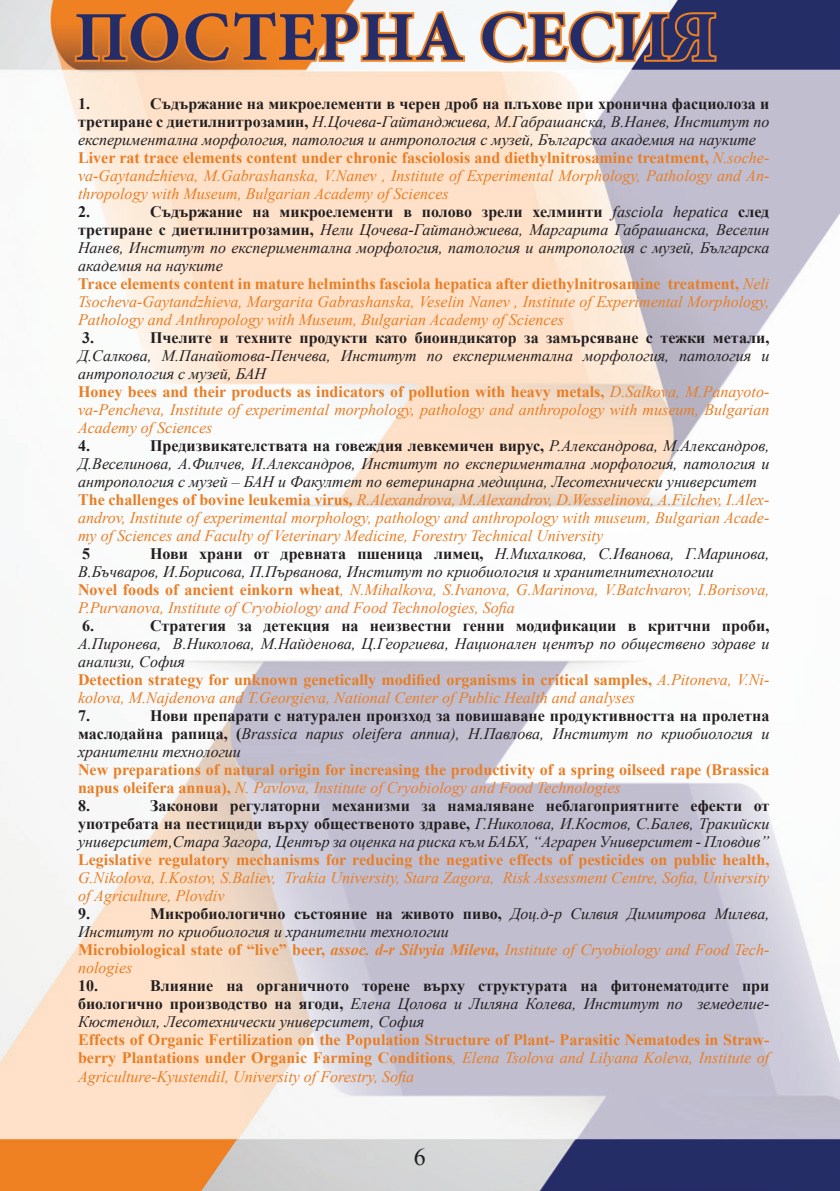
<style>
.page{position:relative;width:840px;height:1191px;background:#fff}
.page>*{position:absolute;margin:0;border:0;box-sizing:border-box;transform-origin:0 0}
.t1{font:700 70px "Minion Pro";color:#252d68}
.t2{font:24px "Times New Roman";color:#231f20}
.t3{font:italic 16px/18px "Times New Roman";color:#e87e26;text-align:justify}
.t4{font:italic 16px/18px "Times New Roman";color:#231f20;text-align:justify}
.t5{font:700 16px/18px "Times New Roman";color:#e87e26}
.t6{font:700 16px/18px "Times New Roman";color:#231f20;text-align:justify}
.s1{font-weight:700;font-style:normal}
.s2{font-weight:700}
.s3{color:#e87e33}
.s4{font-weight:400;font-style:italic}
.s5{font-weight:400;font-style:italic;color:#e87e33}
</style>
<div class="page">
<img style="left:0;top:0;width:839px;height:1191px">
<svg style="left:72px;top:8px;width:394px;height:57px"></svg>
<svg style="left:478px;top:9px;width:240px;height:56px"></svg>
<p class="t1" style="left:74px;top:-12px;width:643px">ПОСТЕРНА СЕСИЯ</p>
<p class="t4" style="left:78px;top:94px;width:692px;text-indent:72px"><span class="s1">Съдържание на микроелементи в черен дроб на плъхове при хронична фасциолоза и третиране с диетилнитрозамин,</span> Н.Цочева-Гайтанджиева, М.Габрашанска, В.Нанев, Институт по експериментална морфология, патология и антропология с музей, Българска академия на науките</p>
<p class="t3" style="left:78px;top:148px;width:692px"><span class="s1">Liver rat trace elements content under chronic fasciolosis and diethylnitrosamine treatment,</span> N.soche&shy;va-Gaytandzhieva, M.Gabrashanska, V.Nanev , Institute of Experimental Morphology, Pathology and An&shy;thropology with Museum, Bulgarian Academy of Sciences</p>
<p class="t6" style="left:78px;top:202px;width:13px">2.</p>
<p class="t6" style="left:78px;top:94px;width:13px">1.</p>
<p class="t4" style="left:78px;top:202px;width:692px;text-indent:72px"><span class="s1">Съдържание на микроелементи в полово зрели хелминти</span> fasciola hepatica <span class="s1">след третиране с диетилнитрозамин,</span> Нели Цочева-Гайтанджиева, Маргарита Габрашанска, Веселин Нанев, Институт по експериментална морфология, патология и антропология с музей, Българска академия на науките</p>
<p class="t3" style="left:78px;top:274px;width:692px"><span class="s1">Trace elements content in mature helminths fasciola hepatica after diethylnitrosamine treatment,</span> Neli Tsocheva-Gaytandzhieva, Margarita Gabrashanska, Veselin Nanev , Institute of Experimental Morphology, Pathology and Anthropology with Museum, Bulgarian Academy of Sciences</p>
<p class="t6" style="left:82px;top:328px;width:13px">3.</p>
<p class="t4" style="left:78px;top:328px;width:692px;text-indent:72px"><span class="s1">Пчелите и техните продукти като биоиндикатор за замърсяване с тежки метали, </span>Д.Салкова, М.Панайотова-Пенчева, Институт по експериментална морфология, патология и антропология с музей, БАН</p>
<p class="t3" style="left:78px;top:382px;width:692px"><span class="s1">Honey bees and their products as indicators of pollution with heavy metals,</span> D.Salkova, M.Panayoto&shy;va-Pencheva, Institute of experimental morphology, pathology and anthropology with museum, Bulgarian Academy of Sciences</p>
<p class="t6" style="left:78px;top:436px;width:13px">4.</p>
<p class="t4" style="left:78px;top:436px;width:692px;text-indent:72px"><span class="s1">Предизвикателствата на говеждия левкемичен вирус,</span> Р.Александрова, М.Александров, Д.Веселинова, А.Филчев, И.Александров, Институт по експериментална морфология, патология и антропология с музей – БАН и Факултет по ветеринарна медицина, Лесотехнически университет</p>
<p class="t3" style="left:78px;top:490px;width:692px"><span class="s1">The challenges of bovine leukemia virus</span><span class="s2">,</span> R.Alexandrova, M.Alexandrov, D.Wesselinova, A.Filchev, I.Alex&shy;androv, Institute of experimental morphology, pathology and anthropology with museum, Bulgarian Acade&shy;my of Sciences and Faculty of Veterinary Medicine, Forestry Technical University</p>
<p class="t6" style="left:82px;top:544px;width:9px">5</p>
<p class="t4" style="left:78px;top:544px;width:692px;text-indent:72px"><span class="s1">Нови храни от древната пшеница лимец,</span> Н.Михалкова, С.Иванова, Г.Маринова,<br>В.Бъчваров, И.Борисова, П.Първанова, Институт по криобиология и хранителнитехнологии</p>
<p class="t3" style="left:78px;top:580px;width:692px"><span class="s1">Novel foods of ancient einkorn wheat</span>, N.Mihalkova, S.Ivanova, G.Marinova, V.Batchvarov, I.Borisova,<br>P.Purvanova, I<span class="s3">nstitute of Cryobiology and Food Technologies, Sofia</span></p>
<p class="t6" style="left:82px;top:616px;width:13px">6.</p>
<p class="t4" style="left:78px;top:616px;width:692px;text-indent:72px"><span class="s1">Стратегия за детекция на неизвестни генни модификации в критчни проби, </span>А.Пиронева, В.Николова, М.Найденова, Ц.Георгиева, Национален център по обществено здраве и анализи, София</p>
<p class="t3" style="left:78px;top:670px;width:692px"><span class="s1">Detection strategy for unknown genetically modified organisms in critical samples,</span> A.Pitoneva, V.Ni&shy;kolova, M.Najdenova and T.Georgieva, National Center of Public Health and analyses</p>
<p class="t6" style="left:78px;top:706px;width:13px">7.</p>
<p class="t6" style="left:78px;top:706px;width:692px;text-indent:72px">Нови препарати с натурален произход за повишаване продуктивността на пролетна маслодайна рапица, (<span class="s4">Brassica napus oleifera annua), Н.Павлова, Институт по криобиология и хранителни технологии</span></p>
<p class="t5" style="left:78px;top:760px;width:692px">New preparations of natural origin for increasing the productivity of a spring oilseed rape (Brassica napus oleifera annua), <span class="s4">N. Pavlova, I</span><span class="s5">nstitute of Cryobiology and Food Technologies</span></p>
<p class="t6" style="left:78px;top:796px;width:13px">8.</p>
<p class="t4" style="left:78px;top:796px;width:692px;text-indent:72px"><span class="s1">Законови регулаторни механизми за намаляване неблагоприятните ефекти от употребата на пестициди върху общественото здраве,</span> Г.Николова, И.Костов, С.Балев, Тракийски университет,Стара Загора, Център за оценка на риска към БАБХ, “Аграрен Университет - Пловдив”</p>
<p class="t3" style="left:78px;top:850px;width:692px"><span class="s1">Legislative regulatory mechanisms for reducing the negative effects of pesticides on public health, </span>G.Nikolova, I.Kostov, S.Baliev, Trakia University, Stara Zagora, Risk Assessment Centre, Sofia, University of Agriculture, Plovdiv</p>
<p class="t6" style="left:78px;top:904px;width:13px">9.</p>
<p class="t4" style="left:78px;top:904px;width:692px;text-indent:72px"><span class="s1">Микробиологично състояние на живото пиво,</span> Доц.д-р Силвия Димитрова Милева,<br>Институт по криобиология и хранителни технологии</p>
<p class="t3" style="left:78px;top:940px;width:692px"><span class="s1">Microbiological state of “live” beer,</span> <span class="s2">assoc. d-r Silvyia Mileva,</span> Institute of Cryobiology and Food Tech&shy;nologies</p>
<p class="t6" style="left:78px;top:976px;width:21px">10.</p>
<p class="t6" style="left:78px;top:976px;width:692px;text-indent:72px">Влияние на органичното торене върху структурата на фитонематодите при биологично производство на ягоди, <span class="s4">Елена Цолова и Лиляна Колева, Институт по земеделие-Кюстендил, Лесотехнически университет, София</span></p>
<p class="t5" style="left:78px;top:1030px;width:692px;text-align:justify">Effects of Organic Fertilization on the Population Structure of Plant- Parasitic Nematodes in Straw&shy;berry Plantations under Organic Farming Conditions<span class="s4">, Elena Tsolova and Lilyana Koleva, Institute of Agriculture-Kyustendil, University of Forestry, Sofia</span></p>
<p class="t2" style="left:414px;top:1140px;width:13px">6</p>
</div>
